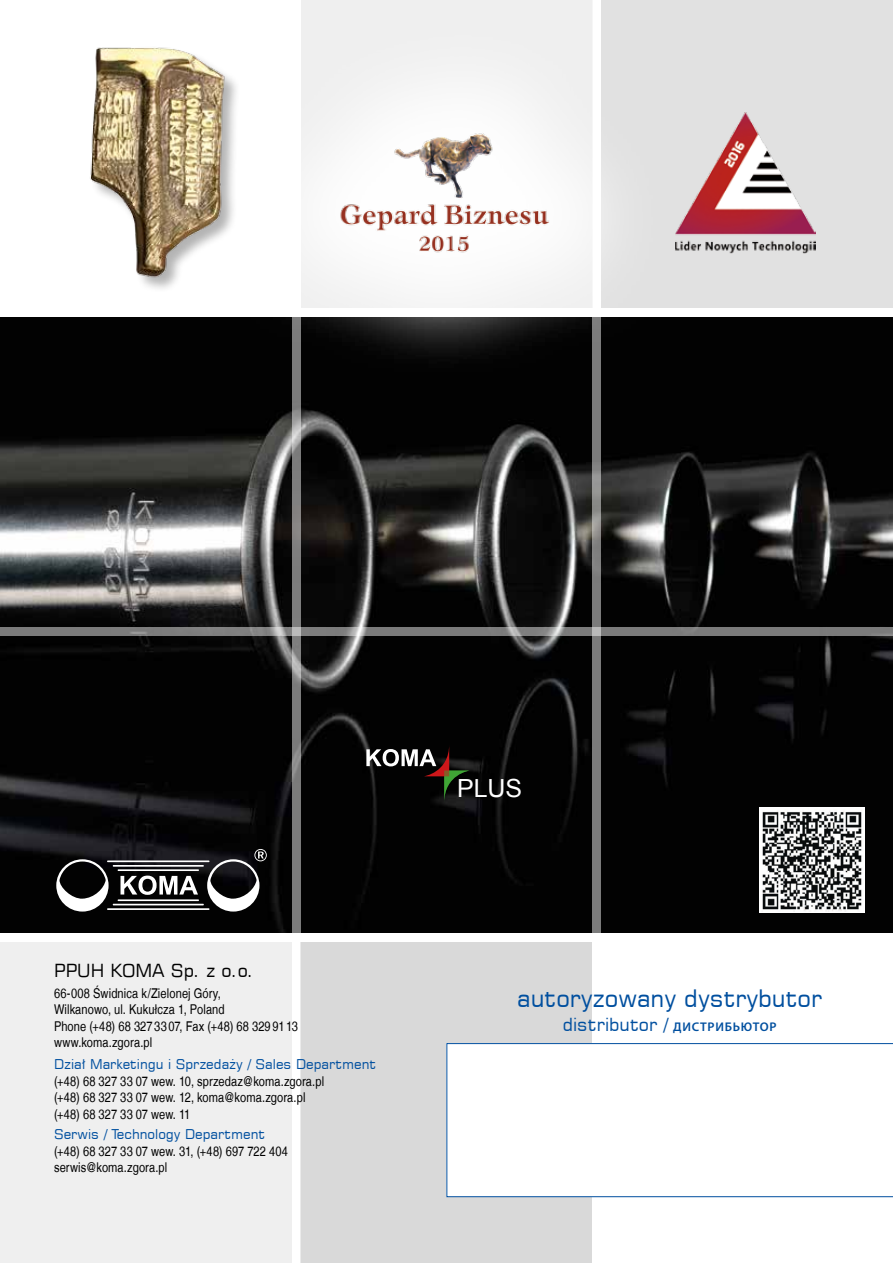
<style>
.page{position:relative;width:893px;height:1263px;background:#fff}
.page>*{position:absolute;margin:0;border:0;box-sizing:border-box;transform-origin:0 0}
.t1{font:25.05px "Arial";color:#fff}
.t2{font:24px "Square 721 EU";color:#004f9f}
.t3{font:18px "Square 721 EU";color:#004f9f}
.t4{font:18px "Square 721 EU";color:#000}
.t5{font:13.5px/16.5px "Nimbus San LCE Reg Con";letter-spacing:.01em;color:#000}
.t6{font:13.5px "Square 721 EU";color:#004f9f}
.s1{font-family:"Myriad Pro";font-weight:600;font-size:12.6px}
</style>
<div class="page">
<img style="left:0;top:317px;width:893px;height:616px">
<div style="left:601px;top:0;width:292px;height:309px;background:#e1e1e1"></div>
<div style="left:300px;top:0;width:292px;height:309px;background:#efefef"></div>
<div style="left:0;top:938px;width:292px;height:325px;background:#efefef"></div>
<div style="left:300px;top:938px;width:292px;height:325px;background:#d9d9d9"></div>
<svg style="left:0;top:627px;width:893px;height:9px;background:#808080"></svg>
<svg style="left:592px;top:373px;width:9px;height:825px;fill:#7b7b7b"></svg>
<svg style="left:292px;top:373px;width:8px;height:560px;background:#848383"></svg>
<svg style="left:446px;top:1043px;width:447px;height:154px"></svg>
<svg style="left:56px;top:849px;width:211px;height:62px"></svg>
<img style="left:760px;top:808px;width:105px;height:105px">
<svg style="left:361px;top:744px;width:109px;height:59px;background:#24221f"></svg>
<div style="left:0;top:933px;width:893px;height:9px;background:#fff"></div>
<svg style="left:220px;top:12px;width:449px;height:361px"></svg>
<img style="left:326px;top:123px;width:238px;height:139px">
<img style="left:675px;top:112px;width:141px;height:142px">
<div style="left:91px;top:47px;width:150px;height:246px;background:#000;opacity:.3"></div>
<img style="left:90px;top:38px;width:149px;height:243px">
<h3 class="t4" style="left:54px;top:959px;width:202px">PPUH KOMA Sp. z o.o.</h3>
<p class="t5" style="left:54px;top:985px;width:246px">66-008 Świdnica k/Zielonej Góry,<br>Wilkanowo, ul. Kukułcza 1, Poland<br>Phone (+48) 68 3273307, Fax (+48) 68 32991 13 www.koma.zgora.pl</p>
<p class="t6" style="left:54px;top:1056px;width:324px">Dział Marketingu i Sprzedaży / Sales Department</p>
<p class="t5" style="left:54px;top:1073px;width:272px">(+48) 68 327 33 07 wew. 10, sprzedaz@koma.zgora.pl (+48) 68 327 33 07 wew. 12, koma@koma.zgora.pl (+48) 68 327 33 07 wew. 11</p>
<p class="t6" style="left:54px;top:1125px;width:213px">Serwis / Technology Department</p>
<p class="t5" style="left:54px;top:1143px;width:235px">(+48) 68 327 33 07 wew. 31, (+48) 697 722 404 serwis@koma.zgora.pl</p>
<h1 class="t1" style="left:457px;top:772px;width:67px">PLUS</h1>
<h2 class="t2" style="left:517px;top:983px;width:307px">autoryzowany dystrybutor</h2>
<h3 class="t3" style="left:563px;top:1013px;width:215px">distributor / <span class="s1">дистрибьютор</span></h3>
</div>
